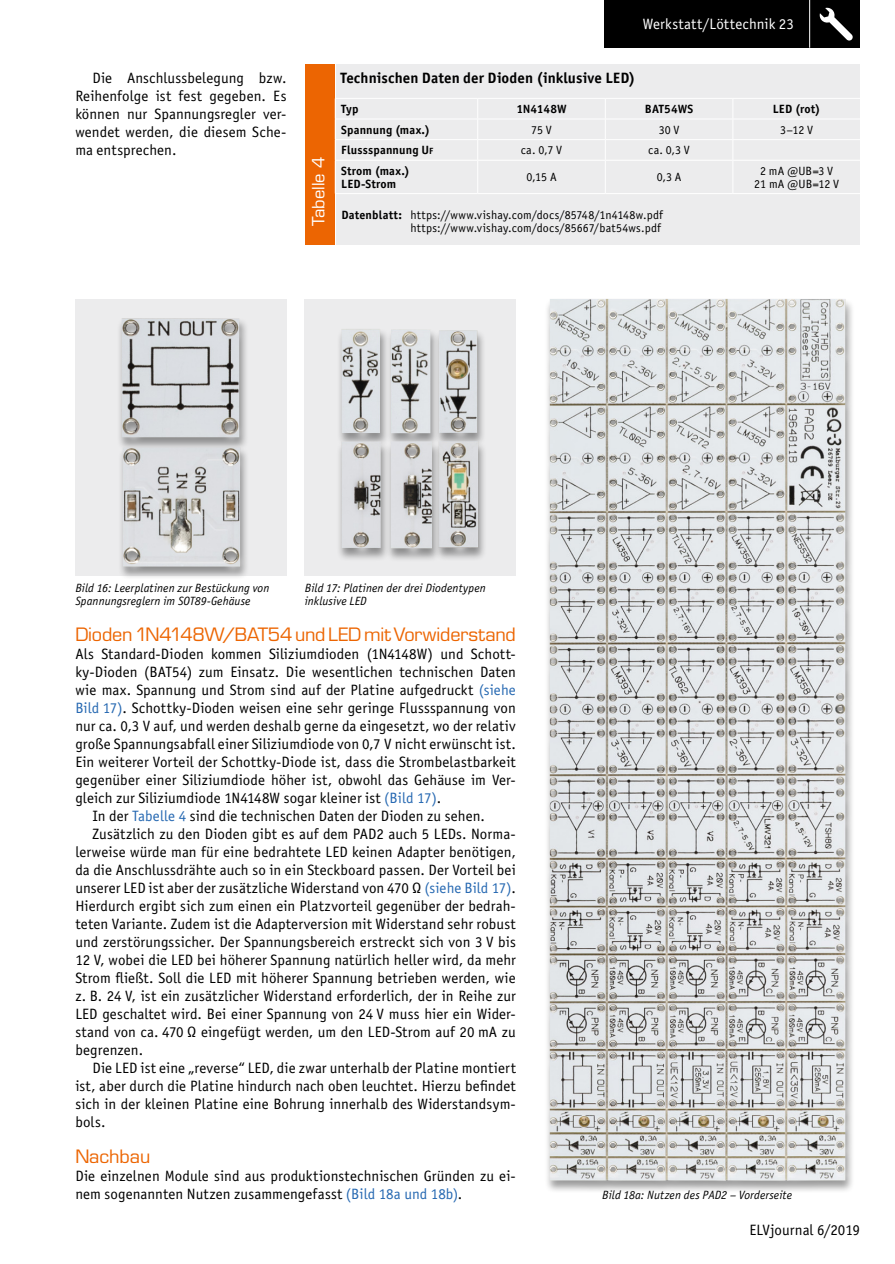
<style>
.page{position:relative;width:895px;height:1264px;background:#fff}
.page>*{position:absolute;margin:0;border:0;box-sizing:border-box;transform-origin:0 0}
.Subhead_5{font:18px "Eurostile LT Std";letter-spacing:-.01em;color:#ec6502}
.Headline4{font:16.5px "Eurostile LT Std";color:#fff}
.Fließtext_Neue_Zeile{font:15px/18px "Officina Sans Book ITC";letter-spacing:.005em;color:#000;text-align:justify}
.Fließtext_Neuer_Absa{font:15px/18px "Officina Sans Book ITC";letter-spacing:.005em;color:#000;text-align:justify}
.Tabelle_Überschrift{font:15px "Officina Sans Bold ITC";letter-spacing:.005em;color:#000}
.t1{font:15px "Officina Sans Book ITC";letter-spacing:.01em;color:#fff}
.Tabelle_normal{font:12px "Officina Sans Book ITC";letter-spacing:.015em;color:#000}
.Bildunterschrift{font:italic 12px/12.8px "Officina Sans Book ITC";letter-spacing:.005em;color:#000}
.Tabelle_normal-2{font:12px "Officina Sans Bold ITC";letter-spacing:.015em;color:#000}
.Tabelle_bold{font:12px "Officina Sans Bold ITC";letter-spacing:.005em;color:#000}
.s1{font-size:9px}
.s2{font-family:"Officina Sans Bold ITC"}
.s3{color:#2769b2}
</style>
<div class="page">
<div style="left:605px;top:1px;width:255px;height:47px;background:#000"></div>
<hr style="left:809px;top:1px;width:1px;height:47px;background:#fff">
<svg style="left:819px;top:7px;width:34px;height:34px"></svg>
<div style="left:75px;top:299px;width:211px;height:277px;background:#ececed"></div>
<div style="left:336px;top:65px;width:524px;height:180px;background:#ececed"></div>
<div style="left:305px;top:65px;width:29px;height:180px;background:#ec6502"></div>
<hr style="left:335px;top:98px;width:143px;height:1px;background:#fff">
<hr style="left:478px;top:98px;width:127px;height:1px;background:#fff">
<hr style="left:605px;top:98px;width:128px;height:1px;background:#fff">
<hr style="left:733px;top:98px;width:128px;height:1px;background:#fff">
<hr style="left:335px;top:119px;width:143px;height:1px;background:#fff">
<hr style="left:478px;top:119px;width:127px;height:1px;background:#fff">
<hr style="left:605px;top:119px;width:128px;height:1px;background:#fff">
<hr style="left:733px;top:119px;width:128px;height:1px;background:#fff">
<hr style="left:335px;top:139px;width:143px;height:1px;background:#fff">
<hr style="left:478px;top:139px;width:127px;height:1px;background:#fff">
<svg style="left:477px;top:99px;width:1px;height:61px"></svg>
<hr style="left:605px;top:139px;width:128px;height:1px;background:#fff">
<svg style="left:605px;top:99px;width:1px;height:61px"></svg>
<hr style="left:733px;top:139px;width:128px;height:1px;background:#fff">
<svg style="left:732px;top:99px;width:1px;height:61px"></svg>
<hr style="left:335px;top:160px;width:143px;height:1px;background:#fff">
<hr style="left:478px;top:160px;width:127px;height:1px;background:#fff">
<hr style="left:477px;top:161px;width:1px;height:32px;background:#fff">
<hr style="left:605px;top:160px;width:128px;height:1px;background:#fff">
<hr style="left:605px;top:161px;width:1px;height:32px;background:#fff">
<hr style="left:733px;top:160px;width:128px;height:1px;background:#fff">
<hr style="left:732px;top:161px;width:1px;height:32px;background:#fff">
<hr style="left:335px;top:193px;width:143px;height:1px;background:#fff">
<hr style="left:478px;top:193px;width:127px;height:1px;background:#fff">
<hr style="left:605px;top:193px;width:128px;height:1px;background:#fff">
<hr style="left:733px;top:193px;width:128px;height:1px;background:#fff">
<div style="left:116px;top:317px;width:133px;height:134px;background:#000;opacity:.4"></div>
<img style="left:122px;top:318px;width:117px;height:119px">
<div style="left:118px;top:447px;width:131px;height:133px;background:#000;opacity:.4"></div>
<img style="left:123px;top:447px;width:117px;height:119px">
<div style="left:305px;top:299px;width:211px;height:277px;background:#ececed"></div>
<div style="left:337px;top:328px;width:53px;height:119px;background:#000;opacity:.4"></div>
<img style="left:341px;top:329px;width:39px;height:104px">
<div style="left:386px;top:328px;width:54px;height:119px;background:#000;opacity:.4"></div>
<img style="left:391px;top:329px;width:39px;height:104px">
<div style="left:434px;top:329px;width:52px;height:117px;background:#000;opacity:.4"></div>
<img style="left:439px;top:330px;width:38px;height:103px">
<div style="left:336px;top:440px;width:58px;height:121px;background:#000;opacity:.4"></div>
<img style="left:341px;top:441px;width:40px;height:107px">
<div style="left:433px;top:441px;width:54px;height:120px;background:#000;opacity:.4"></div>
<img style="left:441px;top:441px;width:37px;height:106px">
<div style="left:386px;top:440px;width:55px;height:122px;background:#000;opacity:.4"></div>
<img style="left:391px;top:441px;width:41px;height:107px">
<div style="left:544px;top:298px;width:310px;height:896px;background:#000;opacity:.4"></div>
<img style="left:550px;top:299px;width:295px;height:881px">
<p class="Fließtext_Neue_Zeile" style="left:75px;top:68px;width:213px;text-indent:17px">Die Anschlussbelegung bzw.<br>Reihenfolge ist fest gegeben. Es können nur Spannungsregler ver&shy;wendet werden, die diesem Sche&shy;ma entsprechen.</p>
<p class="Headline4" style="left:308px;top:226px;width:71px;rotate:-90deg">Tabelle 4</p>
<p class="t1" style="left:643px;top:14px;width:153px">Werkstatt/Löttechnik 23</p>
<p class="Tabelle_Überschrift" style="left:340px;top:67px;width:297px">Technischen Daten der Dioden (inklusive LED)</p>
<p class="Tabelle_bold" style="left:341px;top:101px;width:19px">Typ</p>
<p class="Tabelle_bold" style="left:516px;top:101px;width:52px">1N4148W</p>
<p class="Tabelle_bold" style="left:645px;top:101px;width:50px">BAT54WS</p>
<p class="Tabelle_bold" style="left:773px;top:101px;width:49px">LED (rot)</p>
<p class="Tabelle_normal-2" style="left:341px;top:121px;width:90px">Spannung (max.)</p>
<p class="Tabelle_normal" style="left:531px;top:122px;width:22px">75 V</p>
<p class="Tabelle_normal" style="left:659px;top:122px;width:22px">30 V</p>
<p class="Tabelle_normal" style="left:780px;top:122px;width:34px">3–12 V</p>
<p class="Tabelle_normal-2" style="left:341px;top:142px;width:94px">Flussspannung U<span class="s1">F</span></p>
<p class="Tabelle_normal" style="left:521px;top:142px;width:43px">ca. 0,7 V</p>
<p class="Tabelle_normal" style="left:648px;top:142px;width:43px">ca. 0,3 V</p>
<p class="Tabelle_normal-2" style="left:341px;top:162px;width:70px">Strom (max.)</p>
<p class="Tabelle_normal-2" style="left:341px;top:175px;width:57px">LED-Strom</p>
<p class="Tabelle_normal" style="left:760px;top:163px;width:75px">2 mA @UB=3 V</p>
<p class="Tabelle_normal" style="left:754px;top:176px;width:86px">21 mA @UB=12 V</p>
<p class="Tabelle_normal" style="left:526px;top:169px;width:32px">0,15 A</p>
<p class="Tabelle_normal" style="left:657px;top:169px;width:26px">0,3 A</p>
<p class="Tabelle_normal" style="left:341px;top:207px;width:323px"><span class="s2">Datenblatt:</span> https://www.vishay.com/docs/85748/1n4148w.pdf</p>
<p class="Tabelle_normal" style="left:410px;top:220px;width:252px">https://www.vishay.com/docs/85667/bat54ws.pdf</p>
<p class="Bildunterschrift" style="left:75px;top:581px;width:196px">Bild 16: Leerplatinen zur Bestückung von<br>Spannungsreglern im SOT89-Gehäuse</p>
<p class="Subhead_5" style="left:75px;top:623px;width:442px">Dioden 1N4148W/BAT54 und LED mit Vorwiderstand</p>
<p class="Fließtext_Neuer_Absa" style="left:75px;top:644px;width:442px">Als Standard-Dioden kommen Siliziumdioden (1N4148W) und Schott&shy;ky-Dioden (BAT54) zum Einsatz. Die wesentlichen technischen Daten wie max. Spannung und Strom sind auf der Platine aufgedruckt <span class="s3">(siehe Bild 17)</span>. Schottky-Dioden weisen eine sehr geringe Flussspannung von nur ca. 0,3 V auf, und werden deshalb gerne da eingesetzt, wo der relativ große Spannungsabfall einer Siliziumdiode von 0,7 V nicht erwünscht ist.<br>Ein weiterer Vorteil der Schottky-Diode ist, dass die Strombelastbarkeit gegenüber einer Siliziumdiode höher ist, obwohl das Gehäuse im Ver&shy;gleich zur Siliziumdiode 1N4148W sogar kleiner ist <span class="s3">(Bild 17)</span>.</p>
<p class="Fließtext_Neue_Zeile" style="left:92px;top:806px;width:394px">In der <span class="s3">Tabelle 4</span> sind die technischen Daten der Dioden zu sehen.</p>
<p class="Fließtext_Neue_Zeile" style="left:75px;top:824px;width:442px;text-indent:17px">Zusätzlich zu den Dioden gibt es auf dem PAD2 auch 5 LEDs. Norma&shy;lerweise würde man für eine bedrahtete LED keinen Adapter benötigen, da die Anschlussdrähte auch so in ein Steckboard passen. Der Vorteil bei unserer LED ist aber der zusätzliche Widerstand von 470 Ω <span class="s3">(siehe Bild 17)</span>.<br>Hierdurch ergibt sich zum einen ein Platzvorteil gegenüber der bedrah&shy;teten Variante. Zudem ist die Adapterversion mit Widerstand sehr robust und zerstörungssicher. Der Spannungsbereich erstreckt sich von 3 V bis 12 V, wobei die LED bei höherer Spannung natürlich heller wird, da mehr Strom fließt. Soll die LED mit höherer Spannung betrieben werden, wie z. B. 24 V, ist ein zusätzlicher Widerstand erforderlich, der in Reihe zur LED geschaltet wird. Bei einer Spannung von 24 V muss hier ein Wider&shy;stand von ca. 470 Ω eingefügt werden, um den LED-Strom auf 20 mA zu begrenzen.</p>
<p class="Fließtext_Neue_Zeile" style="left:75px;top:1058px;width:442px;text-indent:17px">Die LED ist eine „reverse“ LED, die zwar unterhalb der Platine montiert ist, aber durch die Platine hindurch nach oben leuchtet. Hierzu befindet sich in der kleinen Platine eine Bohrung innerhalb des Widerstandsym&shy;bols.</p>
<p class="Subhead_5" style="left:75px;top:1145px;width:76px">Nachbau</p>
<p class="Fließtext_Neuer_Absa" style="left:75px;top:1166px;width:442px">Die einzelnen Module sind aus produktionstechnischen Gründen zu ei&shy;nem sogenannten Nutzen zusammengefasst <span class="s3">(Bild 18a und 18b)</span>.</p>
<p class="Bildunterschrift" style="left:305px;top:581px;width:182px">Bild 17: Platinen der drei Diodentypen inklusive LED</p>
<p class="Bildunterschrift" style="left:602px;top:1188px;width:191px">Bild 18a: Nutzen des PAD2 – Vorderseite</p>
<p class="Fließtext_Neue_Zeile" style="left:749px;top:1220px;width:112px">ELVjournal 6/2019</p>
</div>
